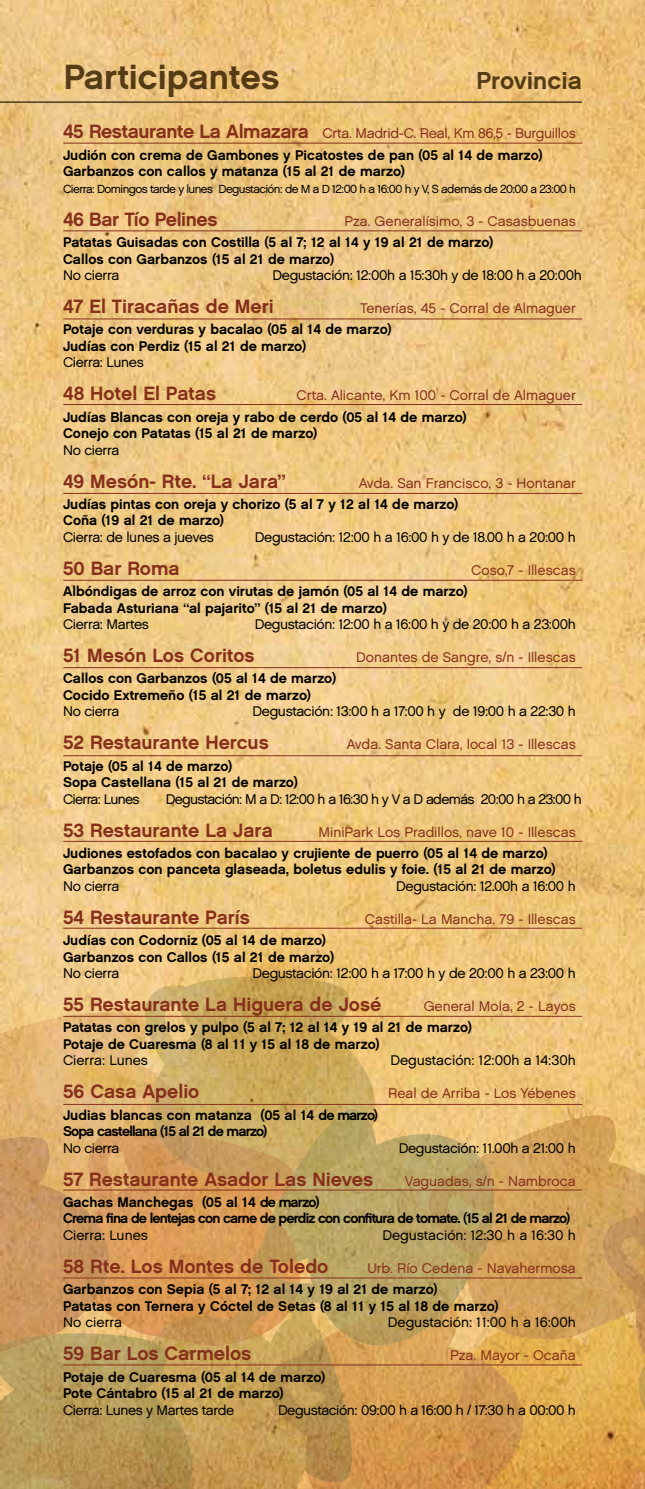
<style>
.page{position:relative;width:645px;height:1489px;background:#fff}
.page>*{position:absolute;margin:0;border:0;box-sizing:border-box;transform-origin:0 0}
.t1{font:35px "Chalet New York Nineteen Sixty";color:#5c4e2c}
.t2{font:24.5px "Chalet New York Nineteen Sixty";color:#5c4e2c}
.t3{font:19.25px "Chalet New York Nineteen Sixty";color:#86301c}
.t4{font:19.25px "Chalet New York Nineteen Sixty";letter-spacing:-.02em;color:#86301c}
.t5{font:14px/16.4px "Chalet New York Nineteen Sixty";color:#000}
.t6{font:14px "Chalet London Nineteen Sixty";letter-spacing:-.025em;color:#000}
.t7{font:14px "Chalet London Nineteen Sixty";color:#86301c}
.t8{font:14px "Chalet London Nineteen Sixty";color:#000}
.t9{font:14px/16.4px "Chalet New York Nineteen Sixty";letter-spacing:-.06em;color:#000}
.t10{font:14px/16.4px "Chalet New York Nineteen Sixty";letter-spacing:-.045em;color:#000}
.t11{font:14px "Chalet London Nineteen Sixty";letter-spacing:-.05em;color:#000}
.t12{font:14px "Chalet London Nineteen Sixty";letter-spacing:-.02em;color:#86301c}
.t13{font:11.72px "Chalet London Nineteen Sixty";letter-spacing:-.05em;color:#000}
.s1{font-family:"Chalet New York Nineteen Sixty";font-size:19.25px}
</style>
<div class="page">
<img style="left:0;top:0;width:645px;height:1011px">
<svg style="left:144px;top:976px;width:231px;height:35px;background:#d1ae62"></svg>
<svg style="left:0;top:1011px;width:645px;height:477px;background:#d0a55f"></svg>
<hr style="left:0;top:101px;width:582px;height:2px;background:#5c4e2c">
<hr style="left:63px;top:143px;width:519px;height:1px;background:#86301c">
<hr style="left:63px;top:230px;width:519px;height:1px;background:#86301c">
<hr style="left:63px;top:318px;width:519px;height:1px;background:#86301c">
<hr style="left:63px;top:404px;width:519px;height:1px;background:#86301c">
<hr style="left:63px;top:493px;width:519px;height:1px;background:#86301c">
<hr style="left:63px;top:580px;width:519px;height:1px;background:#86301c">
<hr style="left:63px;top:667px;width:519px;height:1px;background:#86301c">
<hr style="left:63px;top:755px;width:519px;height:1px;background:#86301c">
<hr style="left:63px;top:840px;width:519px;height:1px;background:#86301c">
<hr style="left:63px;top:927px;width:519px;height:1px;background:#86301c">
<hr style="left:63px;top:1015px;width:519px;height:1px;background:#86301c">
<hr style="left:63px;top:1103px;width:519px;height:1px;background:#86301c">
<hr style="left:63px;top:1189px;width:519px;height:1px;background:#86301c">
<hr style="left:63px;top:1277px;width:519px;height:1px;background:#86301c">
<hr style="left:63px;top:1364px;width:519px;height:1px;background:#86301c">
<h1 class="t1" style="left:63px;top:56px;width:218px">Participantes</h1>
<h2 class="t2" style="left:476px;top:66px;width:107px">Provincia</h2>
<p class="t12" style="left:63px;top:125px;width:514px"><span class="s1">45 Restaurante La Almazara</span> Crta. Madrid-C. Real, Km 86,5 - Burguillos</p>
<p class="t5" style="left:63px;top:147px;width:481px">Judión con crema de Gambones y Picatostes de pan (05 al 14 de marzo)<br>Garbanzos con callos y matanza (15 al 21 de marzo)</p>
<p class="t13" style="left:63px;top:181px;width:514px">Cierra: Domingos tarde y lunes Degustación: de M a D 12:00 h a 16:00 h y V, S además de 20:00 a 23:00 h</p>
<h3 class="t4" style="left:63px;top:207px;width:156px">46 Bar Tío Pelines</h3>
<p class="t7" style="left:344px;top:212px;width:233px">Pza. Generalísimo, 3 - Casasbuenas</p>
<p class="t5" style="left:63px;top:234px;width:432px">Patatas Guisadas con Costilla (5 al 7; 12 al 14 y 19 al 21 de marzo)<br>Callos con Garbanzos (15 al 21 de marzo)</p>
<p class="t6" style="left:63px;top:267px;width:58px">No cierra</p>
<p class="t6" style="left:272px;top:267px;width:311px">Degustación: 12:00h a 15:30h y de 18:00 h a 20:00h</p>
<h3 class="t3" style="left:63px;top:294px;width:212px">47 El Tiracañas de Meri</h3>
<p class="t7" style="left:360px;top:299px;width:217px">Tenerías, 45 - Corral de Almaguer</p>
<p class="t5" style="left:63px;top:321px;width:330px">Potaje con verduras y bacalao (05 al 14 de marzo)<br>Judías con Perdiz (15 al 21 de marzo)</p>
<p class="t6" style="left:63px;top:354px;width:82px">Cierra: Lunes</p>
<h3 class="t3" style="left:63px;top:382px;width:155px">48 Hotel El Patas</h3>
<p class="t7" style="left:297px;top:387px;width:281px">Crta. Alicante, Km 100 - Corral de Almaguer</p>
<p class="t5" style="left:63px;top:408px;width:405px">Judías Blancas con oreja y rabo de cerdo (05 al 14 de marzo)<br>Conejo con Patatas (15 al 21 de marzo)</p>
<p class="t6" style="left:63px;top:441px;width:58px">No cierra</p>
<h3 class="t3" style="left:63px;top:469px;width:224px">49 Mesón- Rte. “La Jara”</h3>
<p class="t7" style="left:359px;top:474px;width:218px">Avda. San Francisco, 3 - Hontanar</p>
<p class="t5" style="left:63px;top:496px;width:397px">Judías pintas con oreja y chorizo (5 al 7 y 12 al 14 de marzo)<br>Coña (19 al 21 de marzo)</p>
<p class="t6" style="left:63px;top:528px;width:152px">Cierra: de lunes a jueves</p>
<p class="t6" style="left:255px;top:528px;width:322px">Degustación: 12:00 h a 16:00 h y de 18.00 h a 20:00 h</p>
<h3 class="t3" style="left:63px;top:556px;width:118px">50 Bar Roma</h3>
<p class="t7" style="left:471px;top:561px;width:106px">Coso,7 - Illescas</p>
<p class="t5" style="left:63px;top:583px;width:406px">Albóndigas de arroz con virutas de jamón (05 al 14 de marzo)<br>Fabada Asturiana “al pajarito” (15 al 21 de marzo)</p>
<p class="t6" style="left:63px;top:615px;width:87px">Cierra: Martes</p>
<p class="t6" style="left:255px;top:615px;width:322px">Degustación: 12:00 h a 16:00 h y de 20:00 h a 23:00h</p>
<h3 class="t3" style="left:63px;top:643px;width:193px">51 Mesón Los Coritos</h3>
<p class="t7" style="left:356px;top:648px;width:221px">Donantes de Sangre, s/n - Illescas</p>
<p class="t5" style="left:63px;top:670px;width:275px">Callos con Garbanzos (05 al 14 de marzo)<br>Cocido Extremeño (15 al 21 de marzo)</p>
<p class="t6" style="left:63px;top:703px;width:58px">No cierra</p>
<p class="t6" style="left:253px;top:703px;width:325px">Degustación: 13:00 h a 17:00 h y de 19:00 h a 22:30 h</p>
<h3 class="t3" style="left:63px;top:730px;width:207px">52 Restaurante Hercus</h3>
<p class="t7" style="left:347px;top:735px;width:231px">Avda. Santa Clara, local 13 - Illescas</p>
<p class="t5" style="left:63px;top:757px;width:236px">Potaje (05 al 14 de marzo)<br>Sopa Castellana (15 al 21 de marzo)</p>
<p class="t11" style="left:63px;top:790px;width:78px">Cierra: Lunes</p>
<p class="t11" style="left:166px;top:790px;width:418px">Degustación: M a D: 12:00 h a 16:30 h y V a D además 20:00 h a 23:00 h</p>
<h3 class="t3" style="left:63px;top:818px;width:211px">53 Restaurante La Jara</h3>
<p class="t7" style="left:318px;top:823px;width:259px">MiniPark Los Pradillos, nave 10 - Illescas</p>
<p class="t5" style="left:63px;top:844px;width:494px">Judiones estofados con bacalao y crujiente de puerro (05 al 14 de marzo)<br>Garbanzos con panceta glaseada, boletus edulis y foie. (15 al 21 de marzo)</p>
<p class="t6" style="left:63px;top:877px;width:58px">No cierra</p>
<p class="t6" style="left:396px;top:877px;width:181px">Degustación: 12.00h a 16:00 h</p>
<h3 class="t3" style="left:63px;top:905px;width:189px">54 Restaurante París</h3>
<p class="t7" style="left:365px;top:910px;width:213px">Castilla- La Mancha, 79 - Illescas</p>
<p class="t5" style="left:63px;top:932px;width:273px">Judías con Codorniz (05 al 14 de marzo)<br>Garbanzos con Callos (15 al 21 de marzo)</p>
<p class="t6" style="left:63px;top:964px;width:58px">No cierra</p>
<p class="t6" style="left:252px;top:964px;width:325px">Degustación: 12:00 h a 17:00 h y de 20:00 h a 23:00 h</p>
<h3 class="t3" style="left:63px;top:992px;width:320px">55 Restaurante La Higuera de José</h3>
<p class="t7" style="left:424px;top:997px;width:154px">General Mola, 2 - Layos</p>
<p class="t5" style="left:63px;top:1019px;width:410px">Patatas con grelos y pulpo (5 al 7; 12 al 14 y 19 al 21 de marzo)<br>Potaje de Cuaresma (8 al 11 y 15 al 18 de marzo)</p>
<p class="t8" style="left:63px;top:1051px;width:86px">Cierra: Lunes</p>
<p class="t8" style="left:390px;top:1051px;width:187px">Degustación: 12:00h a 14:30h</p>
<h3 class="t3" style="left:63px;top:1079px;width:138px">56 Casa Apelio</h3>
<p class="t7" style="left:388px;top:1084px;width:189px">Real de Arriba - Los Yébenes</p>
<p class="t10" style="left:63px;top:1106px;width:317px">Judias blancas con matanza (05 al 14 de marzo)<br>Sopa castellana (15 al 21 de marzo)</p>
<p class="t6" style="left:63px;top:1139px;width:58px">No cierra</p>
<p class="t6" style="left:399px;top:1139px;width:179px">Degustación: 11.00h a 21:00 h</p>
<h3 class="t3" style="left:63px;top:1167px;width:312px">57 Restaurante Asador Las Nieves</h3>
<p class="t7" style="left:405px;top:1172px;width:172px">Vaguadas, s/n - Nambroca</p>
<p class="t9" style="left:63px;top:1193px;width:509px">Gachas Manchegas (05 al 14 de marzo)<br>Crema fina de lentejas con carne de perdiz con confitura de tomate. (15 al 21 de marzo)</p>
<p class="t8" style="left:63px;top:1226px;width:86px">Cierra: Lunes</p>
<p class="t8" style="left:382px;top:1226px;width:195px">Degustación: 12:30 h a 16:30 h</p>
<h3 class="t3" style="left:63px;top:1254px;width:267px">58 Rte. Los Montes de Toledo</h3>
<p class="t7" style="left:367px;top:1259px;width:210px">Urb. Río Cedena - Navahermosa</p>
<p class="t5" style="left:63px;top:1280px;width:437px">Garbanzos con Sepia (5 al 7; 12 al 14 y 19 al 21 de marzo)<br>Patatas con Ternera y Cóctel de Setas (8 al 11 y 15 al 18 de marzo)</p>
<p class="t8" style="left:63px;top:1313px;width:61px">No cierra</p>
<p class="t8" style="left:388px;top:1313px;width:189px">Degustación: 11:00 h a 16:00h</p>
<h3 class="t3" style="left:63px;top:1341px;width:190px">59 Bar Los Carmelos</h3>
<p class="t7" style="left:450px;top:1346px;width:127px">Pza. Mayor - Ocaña</p>
<p class="t5" style="left:63px;top:1368px;width:264px">Potaje de Cuaresma (05 al 14 de marzo)<br>Pote Cántabro (15 al 21 de marzo)</p>
<p class="t6" style="left:63px;top:1400px;width:173px">Cierra: Lunes y Martes tarde</p>
<p class="t6" style="left:278px;top:1400px;width:299px">Degustación: 09:00 h a 16:00 h / 17:30 h a 00:00 h</p>
</div>
